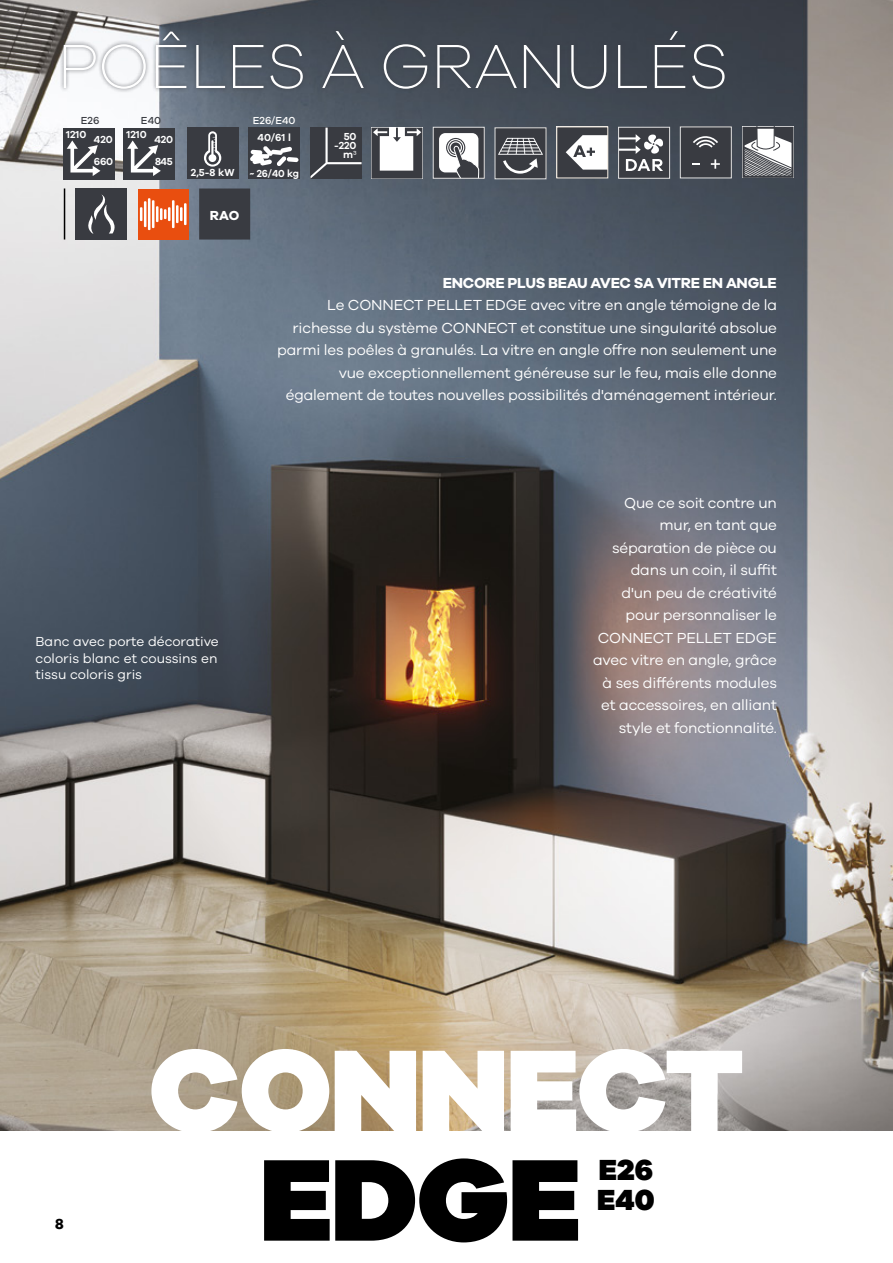
<style>
.page{position:relative;width:893px;height:1263px;background:#fff}
.page>*{position:absolute;margin:0;border:0;box-sizing:border-box;transform-origin:0 0}
.t1{font:900 120px/109.5px "Galano Grotesque";letter-spacing:-.015em;color:#fff}
.t2{font:200 64.2px "Galano Grotesque";letter-spacing:-.01em;color:#fff}
.t3{font:900 30px/30px "Galano Grotesque";color:#000}
.t4{font:15px/22.5px "Galano Grotesque";letter-spacing:-.01em;color:#fff;text-align:right}
.t5{font:700 15px "Galano Grotesque";letter-spacing:-.02em;color:#fff}
.t6{font:700 15px "Galano Grotesque";color:#000}
.t7{font:13.5px/16.5px "Galano Grotesque";color:#fff;text-align:justify}
.t8{font:700 13.5px "Galano Grotesque";color:#fff}
.t9{font:600 10.5px/9px "Galano Grotesque";color:#fff;text-align:right}
.t10{font:600 10.5px "Galano Grotesque";color:#fff;scale:.95 1}
.t11{font:500 10.5px "Galano Grotesque";color:#fff}
.t12{font:500 10.5px "Galano Grotesque";color:#393b41}
.s1{font-weight:400}
.s2{color:#000}
</style>
<div class="page">
<img style="left:0;top:0;width:893px;height:1130px">
<div style="left:680px;top:127px;width:51px;height:51px;background:#393b41"></div>
<svg style="left:692px;top:163px;width:7px;height:2px"></svg>
<svg style="left:711px;top:159px;width:9px;height:10px"></svg>
<svg style="left:693px;top:136px;width:25px;height:12px"></svg>
<div style="left:742px;top:127px;width:52px;height:51px;border:2px solid #393b41"></div>
<svg style="left:743px;top:127px;width:51px;height:50px"></svg>
<hr style="left:64px;top:188px;width:1px;height:51px;background:#000">
<div style="left:138px;top:189px;width:51px;height:50px;background:#e94e0f"></div>
<svg style="left:140px;top:207px;width:2px;height:14px"></svg>
<hr style="left:144px;top:201px;width:2px;height:26px;background:#fff">
<hr style="left:148px;top:198px;width:2px;height:32px;background:#fff">
<hr style="left:152px;top:200px;width:2px;height:28px;background:#fff">
<svg style="left:156px;top:206px;width:10px;height:16px"></svg>
<hr style="left:168px;top:207px;width:3px;height:14px;background:#fff">
<hr style="left:172px;top:200px;width:3px;height:28px;background:#fff">
<hr style="left:176px;top:205px;width:3px;height:18px;background:#fff">
<hr style="left:180px;top:207px;width:3px;height:14px;background:#fff">
<hr style="left:184px;top:203px;width:3px;height:22px;background:#fff">
<svg style="left:311px;top:128px;width:51px;height:51px"></svg>
<div style="left:64px;top:128px;width:51px;height:51px;background:#393b41"></div>
<svg style="left:67px;top:140px;width:33px;height:36px"></svg>
<div style="left:124px;top:128px;width:51px;height:51px;background:#393b41"></div>
<svg style="left:127px;top:140px;width:34px;height:36px"></svg>
<svg style="left:371px;top:128px;width:51px;height:51px"></svg>
<div style="left:249px;top:128px;width:51px;height:51px;background:#393b41"></div>
<svg style="left:250px;top:146px;width:49px;height:20px"></svg>
<div style="left:187px;top:128px;width:51px;height:51px;background:#393b41"></div>
<svg style="left:204px;top:131px;width:17px;height:36px"></svg>
<div style="left:433px;top:127px;width:51px;height:51px;background:#393b41"></div>
<div style="left:439px;top:133px;width:39px;height:39px;background:#fff;border-radius:6px"></div>
<svg style="left:446px;top:138px;width:33px;height:38px"></svg>
<div style="left:433px;top:127px;width:51px;height:51px;border:1px solid #e1e1e1"></div>
<div style="left:59px;top:27px;width:670px;height:66px;background:#3e4046;opacity:.75"></div>
<svg style="left:559px;top:129px;width:47px;height:47px"></svg>
<div style="left:557px;top:127px;width:51px;height:51px;border:1px solid #eee5d9"></div>
<div style="left:76px;top:188px;width:51px;height:51px;background:#393b41"></div>
<svg style="left:88px;top:194px;width:27px;height:40px"></svg>
<div style="left:495px;top:128px;width:51px;height:51px;background:#393b41"></div>
<svg style="left:498px;top:138px;width:45px;height:36px"></svg>
<div style="left:619px;top:127px;width:51px;height:51px;background:#3a3c42"></div>
<svg style="left:620px;top:134px;width:43px;height:37px"></svg>
<div style="left:618px;top:127px;width:52px;height:51px;border:1px solid #e1e1e1"></div>
<div style="left:199px;top:189px;width:51px;height:51px;background:#393b41;border:2px solid #393b41"></div>
<h2 class="t2" style="left:57px;top:28px;width:672px">POÊLES À GRANULÉS</h2>
<p class="t12" style="left:81px;top:114px;width:20px">E26</p>
<p class="t12" style="left:141px;top:114px;width:22px">E40</p>
<p class="t11" style="left:253px;top:114px;width:44px">E26/E40</p>
<p class="t9" style="left:66px;top:130px;width:22px">1210</p>
<p class="t9" style="left:94px;top:134px;width:20px">420</p>
<p class="t9" style="left:94px;top:157px;width:21px">660</p>
<p class="t9" style="left:127px;top:130px;width:22px">1210</p>
<p class="t9" style="left:154px;top:134px;width:20px">420</p>
<p class="t9" style="left:258px;top:132px;width:35px">40/61 l</p>
<p class="t9" style="left:191px;top:168px;width:45px">2,5-8 kW</p>
<p class="t10" style="left:249px;top:167px;width:54px">~ 26/40 kg</p>
<p class="t9" style="left:155px;top:157px;width:19px">845</p>
<p class="t8" style="left:210px;top:207px;width:31px">RAO</p>
<p class="t9" style="left:334px;top:131px;width:24px">50 -220 m<span class="s1">3</span></p>
<p class="t7" style="left:36px;top:633px;width:185px">Banc avec porte décorative coloris blanc et coussins en tissu coloris gris</p>
<p class="t5" style="left:443px;top:273px;width:336px">ENCORE PLUS BEAU AVEC SA VITRE EN ANGLE</p>
<p class="t4" style="left:277px;top:294px;width:501px">Le CONNECT PELLET EDGE avec vitre en angle témoigne de la richesse du système CONNECT et constitue une singularité absolue parmi les poêles à granulés. La vitre en angle offre non seulement une vue exceptionnellement généreuse sur le feu, mais elle donne également de toutes nouvelles possibilités d'aménagement intérieur.</p>
<p class="t4" style="left:593px;top:491px;width:185px">Que ce soit contre un mur, en tant que séparation de pièce ou dans un coin, il suffit<br>d'un peu de créativité pour personnaliser le<br>CONNECT PELLET EDGE avec vitre en angle, grâce à ses différents modules et accessoires, en alliant style et fonctionnalité.</p>
<p class="t6" style="left:55px;top:1214px;width:10px">8</p>
<h1 class="t1" style="left:148px;top:1031px;width:598px">CONNECT<br>C<span class="s2">EDGE</span></h1>
<h3 class="t3" style="left:597px;top:1154px;width:59px">E26<br>E40</h3>
</div>
